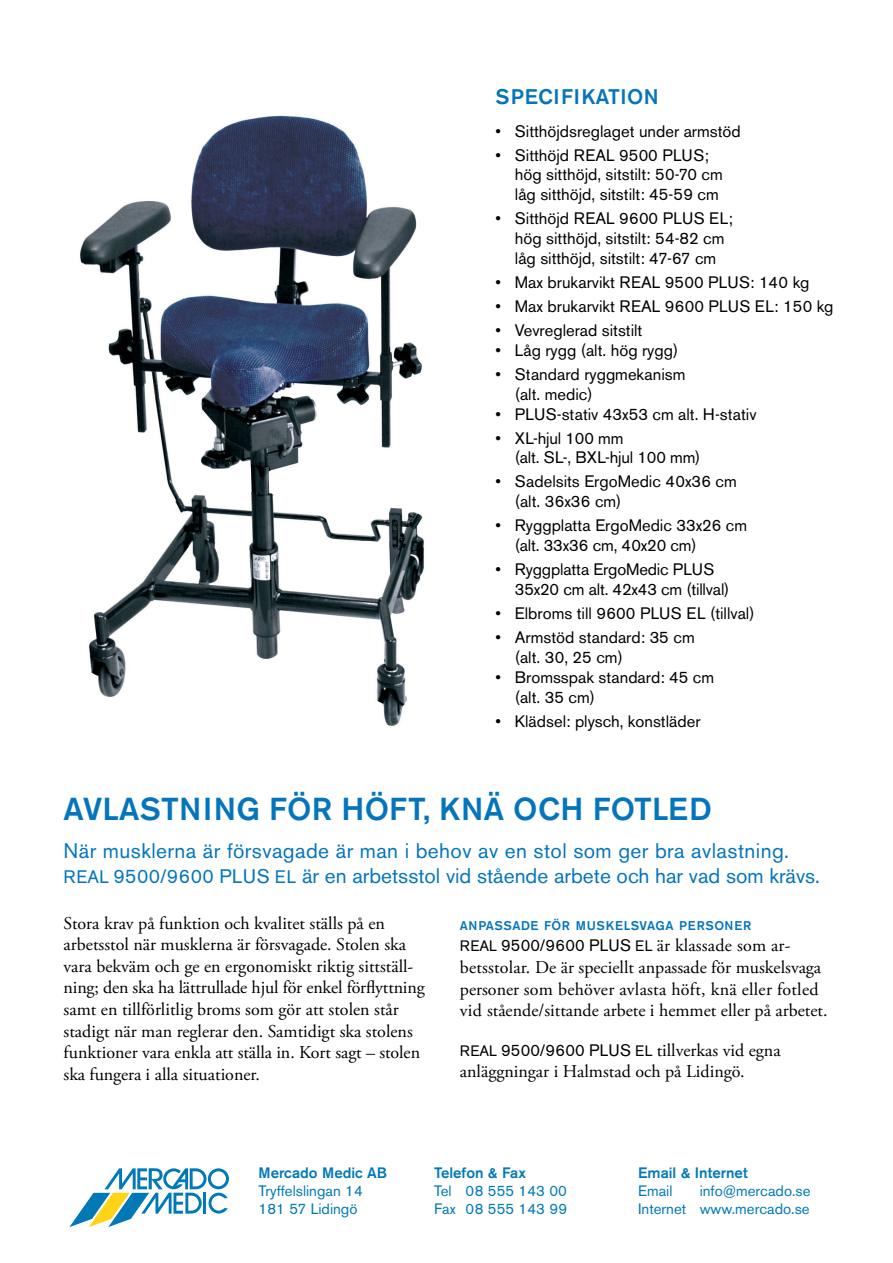
<style>
.page{position:relative;width:893px;height:1263px;background:#fff}
.page>*{position:absolute;margin:0;border:0;box-sizing:border-box;transform-origin:0 0}
.t1{font:500 31.5px "Akzidenz Grotesk BE";letter-spacing:.01em;color:#0475bc}
.t2{font:21px/25.2px "Akzidenz Grotesk BE";letter-spacing:.02em;color:#0475bc}
.t3{font:500 21px "Akzidenz Grotesk BE";letter-spacing:.025em;color:#0475bc}
.t4{font:18px/21.6px "Adobe Garamond Pro";color:#000}
.t5{font:16.5px/19.8px "Akzidenz Grotesk BE";color:#000}
.t6{font:15px "Akzidenz Grotesk BE";color:#0079b6}
.t7{font:500 15px "Akzidenz Grotesk BE";color:#0079b6}
.t8{font:500 12.6px "Akzidenz Grotesk BE";letter-spacing:.035em;color:#0475bc}
.s1{font-size:18px}
.s2{font-size:19.5px}
.s3{font-family:"Akzidenz Grotesk BE";font-size:15px}
.s4{font-family:"Akzidenz Grotesk BE";font-size:16.5px}
</style>
<div class="page">
<svg style="left:69px;top:1168px;width:160px;height:59px"></svg>
<img style="left:80px;top:115px;width:344px;height:612px">
<p class="t3" style="left:495px;top:84px;width:165px">SPECIFIKATION</p>
<p class="t5" style="left:495px;top:121px;width:247px">• Sitthöjdsreglaget under armstöd</p>
<p class="t5" style="left:515px;top:145px;width:209px;text-indent:-20px">• Sitthöjd REAL 9500 PLUS; hög sitthöjd, sitstilt: 50-70 cm låg sitthöjd, sitstilt: 45-59 cm</p>
<p class="t5" style="left:515px;top:209px;width:219px;text-indent:-20px">• Sitthöjd REAL 9600 PLUS EL; hög sitthöjd, sitstilt: 54-82 cm låg sitthöjd, sitstilt: 47-67 cm</p>
<p class="t5" style="left:495px;top:272px;width:316px">• Max brukarvikt REAL 9500 PLUS: 140 kg</p>
<p class="t5" style="left:495px;top:296px;width:340px">• Max brukarvikt REAL 9600 PLUS EL: 150 kg</p>
<p class="t5" style="left:495px;top:320px;width:149px">• Vevreglerad sitstilt</p>
<p class="t5" style="left:495px;top:340px;width:184px">• Låg rygg (alt. hög rygg)</p>
<p class="t5" style="left:515px;top:364px;width:172px;text-indent:-20px">• Standard ryggmekanism (alt. medic)</p>
<p class="t5" style="left:495px;top:404px;width:263px">• PLUS-stativ 43x53 cm alt. H-stativ</p>
<p class="t5" style="left:515px;top:428px;width:187px;text-indent:-20px">• XL-hjul 100 mm<br>(alt. SL-, BXL-hjul 100 mm)</p>
<p class="t5" style="left:515px;top:472px;width:224px;text-indent:-20px">• Sadelsits ErgoMedic 40x36 cm (alt. 36x36 cm)</p>
<p class="t5" style="left:515px;top:516px;width:234px;text-indent:-20px">• Ryggplatta ErgoMedic 33x26 cm (alt. 33x36 cm, 40x20 cm)</p>
<p class="t5" style="left:515px;top:560px;width:216px;text-indent:-20px">• Ryggplatta ErgoMedic PLUS<br>35x20 cm alt. 42x43 cm (tillval)</p>
<p class="t5" style="left:495px;top:603px;width:261px">• Elbroms till 9600 PLUS EL (tillval)</p>
<p class="t5" style="left:515px;top:627px;width:181px;text-indent:-20px">• Armstöd standard: 35 cm (alt. 30, 25 cm)</p>
<p class="t5" style="left:515px;top:667px;width:201px;text-indent:-20px">• Bromsspak standard: 45 cm (alt. 35 cm)</p>
<p class="t5" style="left:495px;top:711px;width:207px">• Klädsel: plysch, konstläder</p>
<h1 class="t1" style="left:64px;top:790px;width:650px">AVLASTNING FÖR HÖFT, KNÄ OCH FOTLED</h1>
<p class="t2" style="left:64px;top:838px;width:758px">När musklerna är försvagade är man i behov av en stol som ger bra avlastning.<br><span class="s1">REAL</span> <span class="s2">9500/9600 PLUS</span> <span class="s1">EL</span> är en arbetsstol vid stående arbete och har vad som krävs.</p>
<p class="t4" style="left:64px;top:913px;width:363px">Stora krav på funktion och kvalitet ställs på en arbetsstol när musklerna är försvagade. Stolen ska vara bekväm och ge en ergonomiskt riktig sittställ&shy;ning; den ska ha lättrullade hjul för enkel förflyttning samt en tillförlitlig broms som gör att stolen står stadigt när man reglerar den. Samtidigt ska stolens funktioner vara enkla att ställa in. Kort sagt – stolen ska fungera i alla situationer.</p>
<p class="t8" style="left:460px;top:918px;width:293px">ANPASSADE FÖR MUSKELSVAGA PERSONER</p>
<p class="t4" style="left:460px;top:935px;width:369px"><span class="s3">REAL</span> <span class="s4">9500/9600 PLUS</span> <span class="s3">EL</span> är klassade som ar&shy;betsstolar. De är speciellt anpassade för muskelsvaga personer som behöver avlasta höft, knä eller fotled vid stående/sittande arbete i hemmet eller på arbetet.</p>
<p class="t4" style="left:460px;top:1040px;width:322px"><span class="s3">REAL</span> <span class="s4">9500/9600 PLUS</span> <span class="s3">EL</span> tillverkas vid egna anläggningar i Halmstad och på Lidingö.</p>
<p class="t7" style="left:259px;top:1164px;width:130px">Mercado Medic AB</p>
<p class="t7" style="left:434px;top:1164px;width:93px">Telefon &amp; Fax</p>
<p class="t7" style="left:638px;top:1164px;width:111px">Email &amp; Internet</p>
<p class="t6" style="left:259px;top:1182px;width:106px">Tryffelslingan 14</p>
<p class="t6" style="left:434px;top:1182px;width:134px">Tel 08 555 143 00</p>
<p class="t6" style="left:638px;top:1182px;width:36px">Email</p>
<p class="t6" style="left:700px;top:1182px;width:112px">info@mercado.se</p>
<p class="t6" style="left:259px;top:1200px;width:100px">181 57 Lidingö</p>
<p class="t6" style="left:434px;top:1200px;width:134px">Fax 08 555 143 99</p>
<p class="t6" style="left:638px;top:1200px;width:173px">Internet www.mercado.se</p>
</div>
